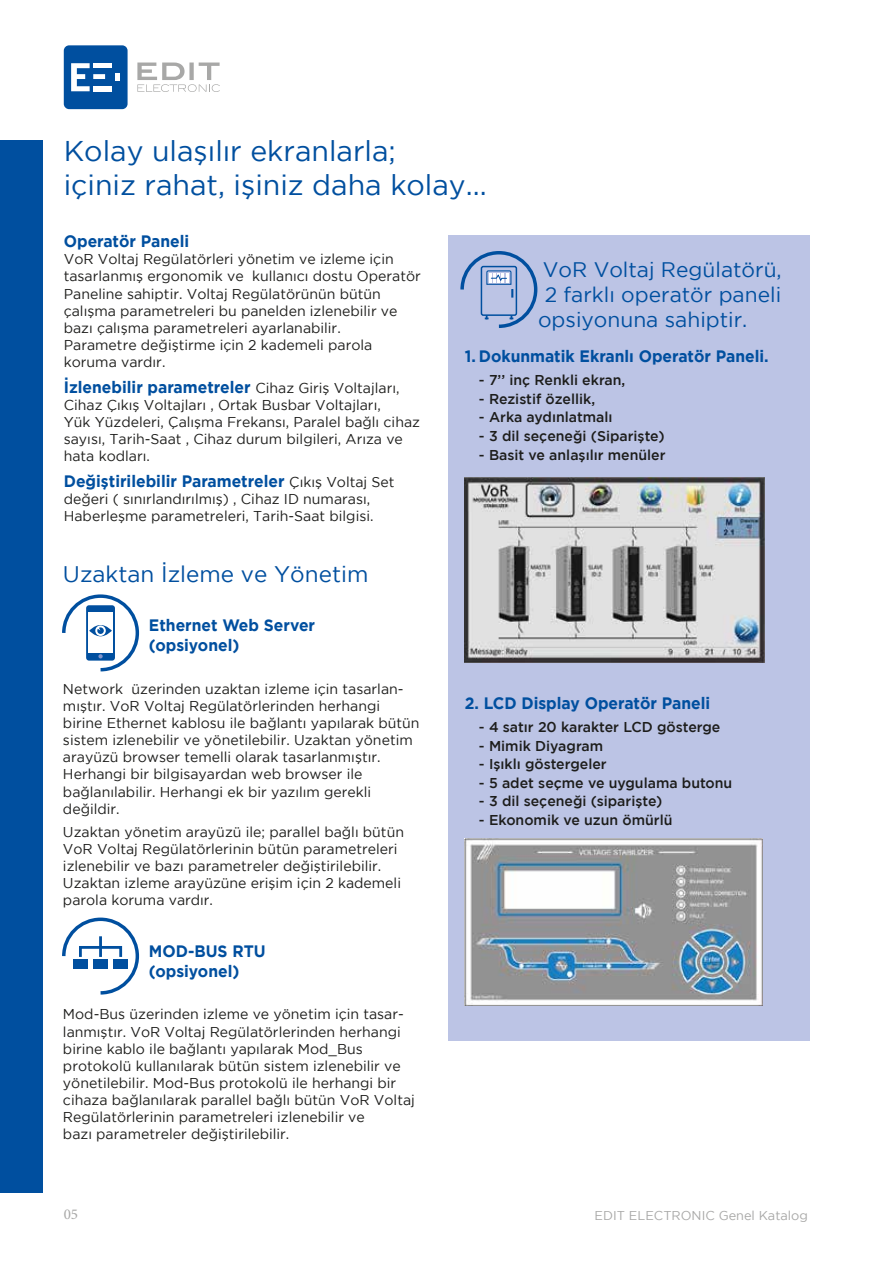
<style>
.page{position:relative;width:893px;height:1263px;background:#fff}
.page>*{position:absolute;margin:0;border:0;box-sizing:border-box;transform-origin:0 0}
.t1{font:28.5px/34.2px "Gotham";color:#004f9f}
.t2{font:22.5px "Gotham";color:#004f9f}
.t3{font:21px "Gotham";color:#004f9f}
.t4{font:700 16.5px/19.8px "Gotham";color:#004f9f;scale:.95 1}
.t5{font:15px "Minion Pro";color:#a8a8a7}
.t6{font:14.25px/17.1px "Gotham";color:#1d1d1b}
.t7{font:500 14.25px "Gotham";color:#1d1d1b}
.t8{font:12.75px "Gotham";color:#a8a8a7}
.s1{font-weight:400;font-size:14.25px;color:#1d1d1b}
</style>
<div class="page">
<svg style="left:62px;top:594px;width:78px;height:78px"></svg>
<svg style="left:62px;top:917px;width:78px;height:78px"></svg>
<div style="left:79px;top:946px;width:43px;height:12px;border:3px solid #004f9f"></div>
<hr style="left:99px;top:936px;width:3px;height:21px;background:#004f9f">
<div style="left:93px;top:959px;width:15px;height:10px;background:#004f9f"></div>
<div style="left:113px;top:959px;width:15px;height:10px;background:#004f9f"></div>
<div style="left:73px;top:959px;width:15px;height:10px;background:#004f9f"></div>
<div style="left:448px;top:235px;width:361px;height:805px;background:#bcc4e5"></div>
<img style="left:465px;top:838px;width:298px;height:168px">
<div style="left:0;top:140px;width:43px;height:1053px;background:#004f9f"></div>
<img style="left:465px;top:478px;width:300px;height:185px">
<svg style="left:460px;top:251px;width:78px;height:77px"></svg>
<div style="left:64px;top:45px;width:64px;height:64px;background:#004f9f;border-radius:5px"></div>
<div style="left:93px;top:86px;width:19px;height:5px;background:#fff"></div>
<div style="left:93px;top:63px;width:19px;height:5px;background:#fff"></div>
<svg style="left:71px;top:63px;width:34px;height:28px"></svg>
<div style="left:115px;top:73px;width:5px;height:8px;background:#fff"></div>
<svg style="left:137px;top:63px;width:83px;height:29px"></svg>
<h1 class="t1" style="left:64px;top:134px;width:424px">Kolay ulaşılır ekranlarla;<br>içiniz rahat, işiniz daha kolay...</h1>
<p class="t4" style="left:64px;top:231px;width:134px">Operatör Paneli</p>
<p class="t6" style="left:64px;top:250px;width:359px">VoR Voltaj Regülatörleri yönetim ve izleme için tasarlanmış ergonomik ve kullanıcı dostu Operatör Paneline sahiptir. Voltaj Regülatörünün bütün çalışma parametreleri bu panelden izlenebilir ve bazı çalışma parametreleri ayarlanabilir.<br>Parametre değiştirme için 2 kademeli parola koruma vardır.</p>
<p class="t4" style="left:64px;top:376px;width:355px">İzlenebilir parametreler <span class="s1">Cihaz Giriş Voltajları,</span></p>
<p class="t6" style="left:64px;top:396px;width:358px">Cihaz Çıkış Voltajları , Ortak Busbar Voltajları,<br>Yük Yüzdeleri, Çalışma Frekansı, Paralel bağlı cihaz sayısı, Tarih-Saat , Cihaz durum bilgileri, Arıza ve hata kodları.</p>
<p class="t4" style="left:64px;top:471px;width:350px">Değiştirilebilir Parametreler <span class="s1">Çıkış Voltaj Set</span></p>
<p class="t6" style="left:64px;top:490px;width:311px">değeri ( sınırlandırılmış) , Cihaz ID numarası,<br>Haberleşme parametreleri, Tarih-Saat bilgisi.</p>
<h2 class="t2" style="left:63px;top:562px;width:307px">Uzaktan İzleme ve Yönetim</h2>
<p class="t4" style="left:149px;top:615px;width:177px">Ethernet Web Server (opsiyonel)</p>
<p class="t6" style="left:63px;top:680px;width:358px">Network üzerinden uzaktan izleme için tasarlan&shy;mıştır. VoR Voltaj Regülatörlerinden herhangi birine Ethernet kablosu ile bağlantı yapılarak bütün sistem izlenebilir ve yönetilebilir. Uzaktan yönetim arayüzü browser temelli olarak tasarlanmıştır.<br>Herhangi bir bilgisayardan web browser ile bağlanılabilir. Herhangi ek bir yazılım gerekli değildir.</p>
<p class="t6" style="left:63px;top:823px;width:343px">Uzaktan yönetim arayüzü ile; parallel bağlı bütün VoR Voltaj Regülatörlerinin bütün parametreleri izlenebilir ve bazı parametreler değiştirilebilir.<br>Uzaktan izleme arayüzüne erişim için 2 kademeli parola koruma vardır.</p>
<p class="t4" style="left:149px;top:940px;width:124px">MOD-BUS RTU (opsiyonel)</p>
<p class="t6" style="left:63px;top:1005px;width:353px">Mod-Bus üzerinden izleme ve yönetim için tasar&shy;lanmıştır. VoR Voltaj Regülatörlerinden herhangi birine kablo ile bağlantı yapılarak Mod_Bus protokolü kullanılarak bütün sistem izlenebilir ve yönetilebilir. Mod-Bus protokolü ile herhangi bir cihaza bağlanılarak parallel bağlı bütün VoR Voltaj Regülatörlerinin parametreleri izlenebilir ve<br>bazı parametreler değiştirilebilir.</p>
<h3 class="t3" style="left:543px;top:258px;width:240px">VoR Voltaj Regülatörü,</h3>
<h3 class="t3" style="left:545px;top:283px;width:238px">2 farklı operatör paneli</h3>
<h3 class="t3" style="left:538px;top:308px;width:211px">opsiyonuna sahiptir.</h3>
<p class="t4" style="left:465px;top:346px;width:321px">1. Dokunmatik Ekranlı Operatör Paneli.</p>
<p class="t7" style="left:479px;top:372px;width:148px">- 7’’ inç Renkli ekran,</p>
<p class="t7" style="left:479px;top:390px;width:118px">- Rezistif özellik,</p>
<p class="t7" style="left:479px;top:409px;width:135px">- Arka aydınlatmalı</p>
<p class="t7" style="left:479px;top:427px;width:187px">- 3 dil seçeneği (Siparişte)</p>
<p class="t7" style="left:479px;top:446px;width:188px">- Basit ve anlaşılır menüler</p>
<p class="t4" style="left:465px;top:692px;width:260px">2. LCD Display Operatör Paneli</p>
<p class="t7" style="left:479px;top:718px;width:243px">- 4 satır 20 karakter LCD gösterge</p>
<p class="t7" style="left:479px;top:737px;width:126px">- Mimik Diyagram</p>
<p class="t7" style="left:479px;top:756px;width:129px">- Işıklı göstergeler</p>
<p class="t7" style="left:479px;top:774px;width:255px">- 5 adet seçme ve uygulama butonu</p>
<p class="t7" style="left:479px;top:793px;width:185px">- 3 dil seçeneği (siparişte)</p>
<p class="t7" style="left:479px;top:811px;width:195px">- Ekonomik ve uzun ömürlü</p>
<p class="t5" style="left:64px;top:1204px;width:16px">05</p>
<p class="t8" style="left:595px;top:1209px;width:215px">EDIT ELECTRONIC Genel Katalog</p>
</div>
